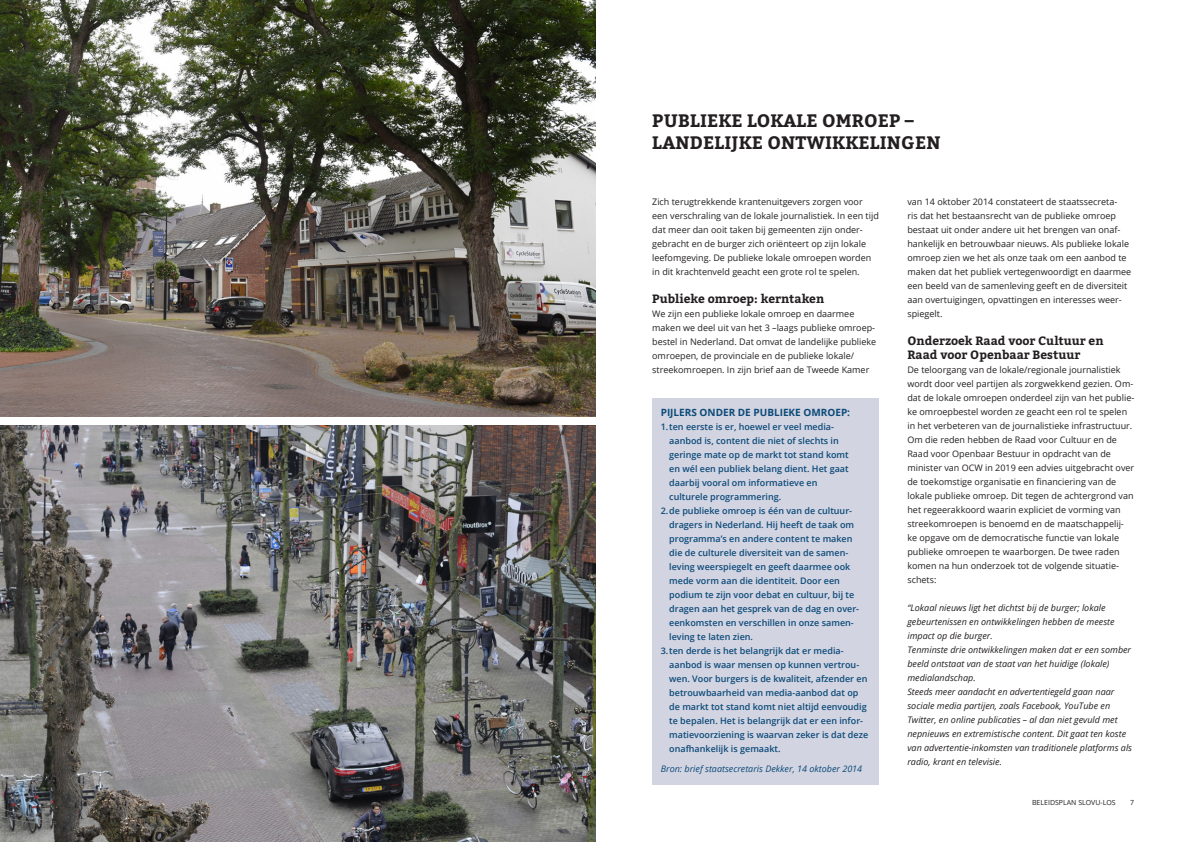
<style>
.page{position:relative;width:1191px;height:842px;background:#fff}
.page>*{position:absolute;margin:0;border:0;box-sizing:border-box;transform-origin:0 0}
.t1{font:700 18px "Bitter";letter-spacing:.01em;color:#231f20}
.t2{font:700 12px/14px "Bitter";color:#231f20}
.t3{font:700 10px "Open Sans";color:#0c4a79}
.t4{font:9px/14px "Open Sans";color:#231f20}
.t5{font:600 9px/14px "Open Sans";color:#0c4a79}
.t6{font:italic 9px/14px "Open Sans";color:#231f20}
.t7{font:italic 9px "Open Sans";color:#0c4a79}
.t8{font:7px "Open Sans";color:#231f20}
</style>
<div class="page">
<div style="left:652px;top:398px;width:227px;height:387px;background:#d2d4e1"></div>
<img style="left:0;top:0;width:595px;height:417px">
<img style="left:0;top:425px;width:595px;height:417px">
<p class="t1" style="left:652px;top:109px;width:263px">PUBLIEKE LOKALE OMROEP –</p>
<p class="t1" style="left:652px;top:131px;width:290px">LANDELIJKE ONTWIKKELINGEN</p>
<p class="t4" style="left:652px;top:195px;width:228px">Zich terugtrekkende krantenuitgevers zorgen voor een verschraling van de lokale journalistiek. In een tijd dat meer dan ooit taken bij gemeenten zijn onder&shy;gebracht en de burger zich oriënteert op zijn lokale leefomgeving. De publieke lokale omroepen worden in dit krachtenveld geacht een grote rol te spelen.</p>
<p class="t2" style="left:652px;top:292px;width:174px">Publieke omroep: kerntaken</p>
<p class="t4" style="left:652px;top:307px;width:226px">We zijn een publieke lokale omroep en daarmee maken we deel uit van het 3 –laags publieke omroep&shy;bestel in Nederland. Dat omvat de landelijke publieke omroepen, de provinciale en de publieke lokale/ streekomroepen. In zijn brief aan de Tweede Kamer</p>
<p class="t3" style="left:660px;top:405px;width:191px">PIJLERS ONDER DE PUBLIEKE OMROEP:</p>
<p class="t5" style="left:669px;top:420px;width:181px;text-indent:-9px">1.ten eerste is er, hoewel er veel media&shy;aanbod is, content die niet of slechts in geringe mate op de markt tot stand komt en wél een publiek belang dient. Het gaat daarbij vooral om informatieve en culturele programmering.</p>
<p class="t5" style="left:669px;top:504px;width:191px;text-indent:-9px">2.de publieke omroep is één van de cultuur&shy;dragers in Nederland. Hij heeft de taak om programma’s en andere content te maken die de culturele diversiteit van de samen&shy;leving weerspiegelt en geeft daarmee ook mede vorm aan die identiteit. Door een podium te zijn voor debat en cultuur, bij te dragen aan het gesprek van de dag en over&shy;eenkomsten en verschillen in onze samen&shy;leving te laten zien.</p>
<p class="t5" style="left:669px;top:644px;width:200px;text-indent:-9px">3.ten derde is het belangrijk dat er media&shy;aanbod is waar mensen op kunnen vertrou&shy;wen. Voor burgers is de kwaliteit, afzender en betrouwbaarheid van media-aanbod dat op de markt tot stand komt niet altijd eenvoudig te bepalen. Het is belangrijk dat er een infor&shy;matievoorziening is waarvan zeker is dat deze onafhankelijk is gemaakt.</p>
<p class="t7" style="left:660px;top:763px;width:203px">Bron: brief staatsecretaris Dekker, 14 oktober 2014</p>
<p class="t4" style="left:907px;top:195px;width:225px">van 14 oktober 2014 constateert de staatssecreta-<br>ris dat het bestaansrecht van de publieke omroep bestaat uit onder andere uit het brengen van onaf&shy;hankelijk en betrouwbaar nieuws. Als publieke lokale omroep zien we het als onze taak om een aanbod te maken dat het publiek vertegenwoordigt en daarmee een beeld van de samenleving geeft en de diversiteit aan overtuigingen, opvattingen en interesses weer&shy;spiegelt.</p>
<p class="t2" style="left:907px;top:334px;width:198px">Onderzoek Raad voor Cultuur en<br>Raad voor Openbaar Bestuur</p>
<p class="t4" style="left:907px;top:363px;width:228px">De teloorgang van de lokale/regionale journalistiek wordt door veel partijen als zorgwekkend gezien. Om&shy;dat de lokale omroepen onderdeel zijn van het publie&shy;ke omroepbestel worden ze geacht een rol te spelen in het verbeteren van de journalistieke infrastructuur.<br>Om die reden hebben de Raad voor Cultuur en de Raad voor Openbaar Bestuur in opdracht van de minister van OCW in 2019 een advies uitgebracht over de toekomstige organisatie en financiering van de lokale publieke omroep. Dit tegen de achtergrond van het regeerakkoord waarin expliciet de vorming van streekomroepen is benoemd en de maatschappelij&shy;ke opgave om de democratische functie van lokale publieke omroepen te waarborgen. De twee raden komen na hun onderzoek tot de volgende situatie&shy;schets:</p>
<p class="t6" style="left:907px;top:601px;width:209px">“Lokaal nieuws ligt het dichtst bij de burger; lokale gebeurtenissen en ontwikkelingen hebben de meeste impact op die burger.</p>
<p class="t6" style="left:907px;top:643px;width:225px">Tenminste drie ontwikkelingen maken dat er een somber beeld ontstaat van de staat van het huidige (lokale) medialandschap.</p>
<p class="t6" style="left:907px;top:685px;width:226px">Steeds meer aandacht en advertentiegeld gaan naar sociale media partijen, zoals Facebook, YouTube en Twitter, en online publicaties – al dan niet gevuld met nepnieuws en extremistische content. Dit gaat ten koste van advertentie-inkomsten van traditionele platforms als radio, krant en televisie.</p>
<p class="t8" style="left:1032px;top:797px;width:85px">BELEIDSPLAN SLOVU-LOS</p>
<p class="t8" style="left:1130px;top:797px;width:6px">7</p>
</div>
